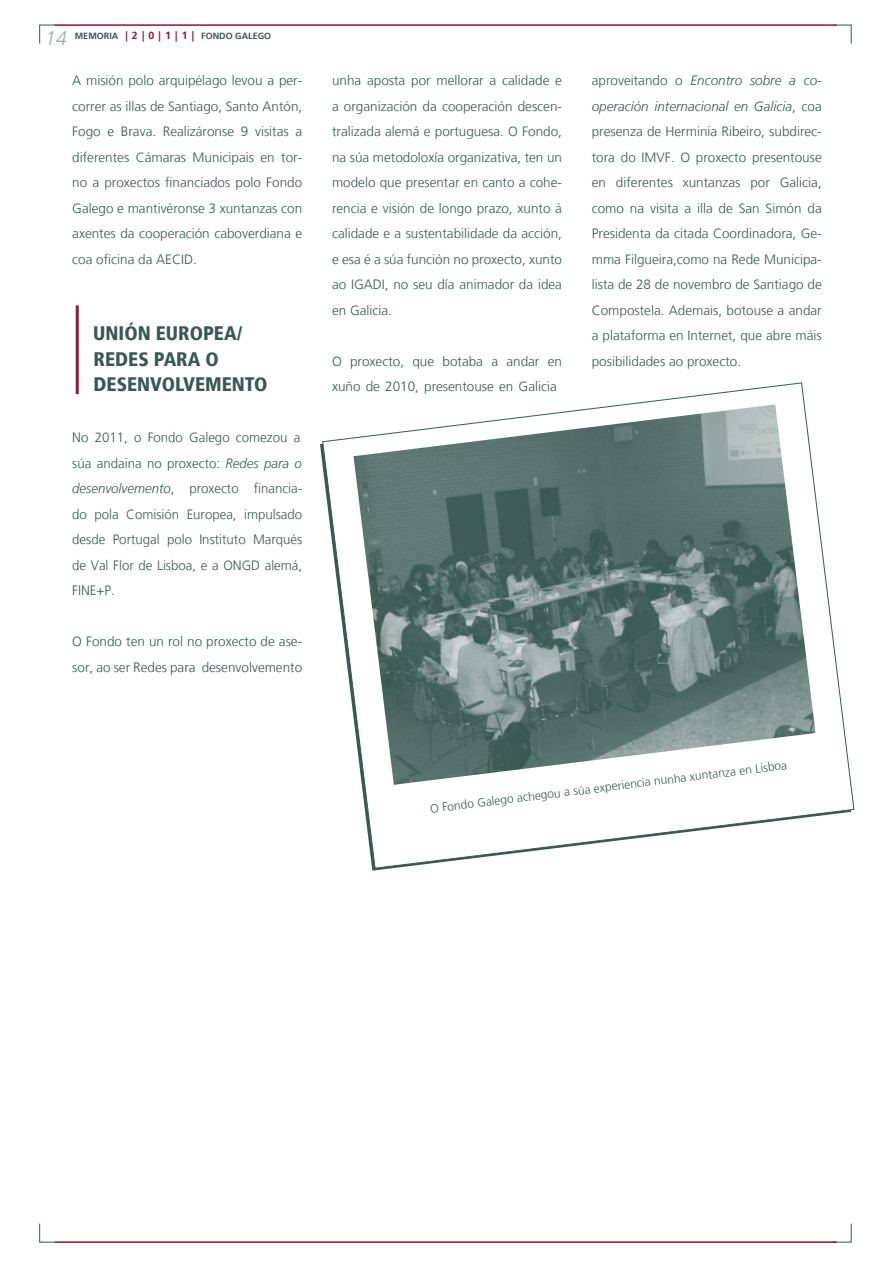
<style>
.page{position:relative;width:893px;height:1263px;background:#fff}
.page>*{position:absolute;margin:0;border:0;box-sizing:border-box;transform-origin:0 0}
.t1{font:600 105px "Franklin Gothic";color:#891635;scale:.2 1}
.t2{font:900 condensed 19.5px/25.5px "Frutiger 77";color:#385951}
.t3{font:300 13.5px/25.5px "Frutiger";color:#385951;text-align:justify}
.t4{font:300 12px "Frutiger";color:#385951}
.t5{font:700 9px "Frutiger";color:#385951}
.s1{font-weight:300;font-style:italic;font-size:19.5px;color:#9baca8}
.s2{font-size:10.5px;color:#891635}
.s3{font-style:italic}
</style>
<div class="page">
<svg style="left:39px;top:1223px;width:15px;height:20px"></svg>
<svg style="left:39px;top:24px;width:15px;height:20px"></svg>
<svg style="left:836px;top:1223px;width:16px;height:20px"></svg>
<svg style="left:836px;top:24px;width:16px;height:20px"></svg>
<hr style="left:54px;top:1241px;width:782px;height:2px;background:#891635">
<hr style="left:54px;top:24px;width:782px;height:2px;background:#891635">
<svg style="left:322px;top:382px;width:532px;height:486px"></svg>
<img style="left:353px;top:404px;width:462px;height:381px">
<p class="t5" style="left:45px;top:30px;width:227px"><span class="s1">14</span> MEMORIA <span class="s2">| 2 | 0 | 1 | 1 |</span> FONDO GALEGO</p>
<p class="t3" style="left:72px;top:68px;width:231px">A misión polo arquipélago levou a per&shy;correr as illas de Santiago, Santo Antón, Fogo e Brava. Realizáronse 9 visitas a diferentes Cámaras Municipais en tor&shy;no a proxectos financiados polo Fondo Galego e mantivéronse 3 xuntanzas con axentes da cooperación caboverdiana e coa oficina da AECID.</p>
<h1 class="t1" style="left:72px;top:276px;width:54px">|</h1>
<h2 class="t2" style="left:93px;top:321px;width:176px">UNIÓN EUROPEA/<br>REDES PARA O<br>DESENVOLVEMENTO</h2>
<p class="t3" style="left:72px;top:425px;width:231px;text-align:left">No 2011, o Fondo Galego comezou a súa andaina no proxecto: <span class="s3">Redes para o desenvolvemento</span>, proxecto financia&shy;do pola Comisión Europea, impulsado desde Portugal polo Instituto Marqués de Val Flor de Lisboa, e a ONGD alemá,<br>FINE+P.</p>
<p class="t3" style="left:72px;top:629px;width:231px">O Fondo ten un rol no proxecto de ase&shy;sor, ao ser Redes para desenvolvemento</p>
<p class="t3" style="left:332px;top:68px;width:231px">unha aposta por mellorar a calidade e a organización da cooperación descen&shy;tralizada alemá e portuguesa. O Fondo, na súa metodoloxía organizativa, ten un modelo que presentar en canto a cohe&shy;rencia e visión de longo prazo, xunto á calidade e a sustentabilidade da acción, e esa é a súa función no proxecto, xunto ao IGADI, no seu día animador da idea en Galicia.</p>
<p class="t3" style="left:332px;top:348px;width:231px">O proxecto, que botaba a andar en xuño de 2010, presentouse en Galicia</p>
<p class="t3" style="left:592px;top:68px;width:231px">aproveitando o <span class="s3">Encontro sobre a co&shy;operación internacional en Galicia</span>, coa presenza de Herminia Ribeiro, subdirec&shy;tora do IMVF. O proxecto presentouse en diferentes xuntanzas por Galicia, como na visita a illa de San Simón da Presidenta da citada Coordinadora, Ge&shy;mma Filgueira,como na Rede Municipa&shy;lista de 28 de novembro de Santiago de Compostela. Ademais, botouse a andar a plataforma en Internet, que abre máis posibilidades ao proxecto.</p>
<p class="t4" style="left:429px;top:802px;width:361px;rotate:-7deg">O Fondo Galego achegou a súa experiencia nunha xuntanza en Lisboa</p>
</div>
